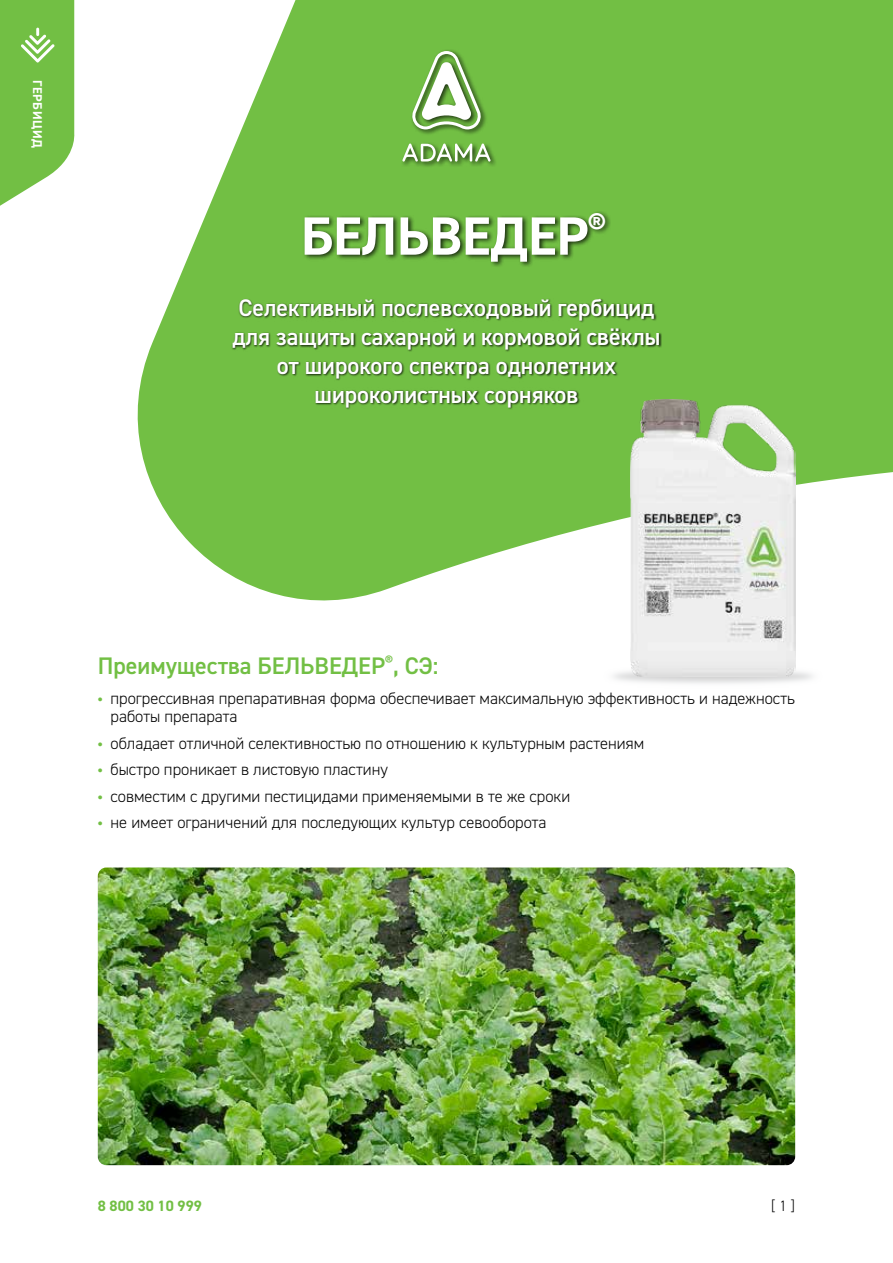
<style>
.page{position:relative;width:893px;height:1263px;background:#fff}
.page>*{position:absolute;margin:0;border:0;box-sizing:border-box;transform-origin:0 0}
.t1{font:700 54px "DIN2014";color:#fff}
.t2{font:600 24px/28.8px "DIN2014";color:#fff;text-align:center}
.t3{font:600 24px "DIN2014";color:#72bf44}
.t4{font:300 16.5px/18px "DIN2014";color:#000}
.t5{font:700 15px "DIN2014";color:#72bf44}
.t6{font:300 15px "DIN2014";color:#000}
.t7{font:700 12.75px "DIN2014";letter-spacing:.05em;color:#fff}
.s1{font-weight:700;color:#72bf44}
</style>
<div class="page">
<svg style="left:0;top:0;width:74px;height:206px;background:#85c75e"></svg>
<svg style="left:137px;top:0;width:756px;height:616px;fill:#72bf44"></svg>
<img style="left:98px;top:867px;width:697px;height:298px">
<div style="left:400px;top:49px;width:97px;height:119px;background:#000;opacity:.7"></div>
<svg style="left:411px;top:51px;width:71px;height:78px"></svg>
<svg style="left:402px;top:144px;width:89px;height:18px"></svg>
<div style="left:232px;top:298px;width:430px;height:112px;background:#000;opacity:.75"></div>
<div style="left:302px;top:211px;width:309px;height:57px;background:#000;opacity:.75"></div>
<img style="left:631px;top:400px;width:164px;height:276px">
<p class="t7" style="left:46px;top:80px;width:69px;rotate:90deg">ГЕРБИЦИД</p>
<h1 class="t1" style="left:301px;top:200px;width:306px">БЕЛЬВЕДЕР<sup>®</sup></h1>
<h2 class="t2" style="left:233px;top:293px;width:429px">Селективный послевсходовый гербицид для защиты сахарной и кормовой свёклы от широкого спектра однолетних широколистных сорняков</h2>
<h2 class="t3" style="left:98px;top:649px;width:342px">Преимущества БЕЛЬВЕДЕР<sup>®</sup>, СЭ:</h2>
<p class="t4" style="left:111px;top:690px;width:686px;text-indent:-13px"><span class="s1">•</span> прогрессивная препаративная форма обеспечивает максимальную эффективность и надежность работы препарата</p>
<p class="t4" style="left:98px;top:734px;width:548px"><span class="s1">•</span> обладает отличной селективностью по отношению к культурным растениям</p>
<p class="t4" style="left:98px;top:761px;width:292px"><span class="s1">•</span> быстро проникает в листовую пластину</p>
<p class="t4" style="left:98px;top:787px;width:474px"><span class="s1">•</span> совместим с другими пестицидами применяемыми в те же сроки</p>
<p class="t4" style="left:98px;top:814px;width:450px"><span class="s1">•</span> не имеет ограничений для последующих культур севооборота</p>
<p class="t5" style="left:98px;top:1196px;width:106px">8 800 30 10 999</p>
<p class="t6" style="left:771px;top:1196px;width:26px">[ 1 ]</p>
</div>
